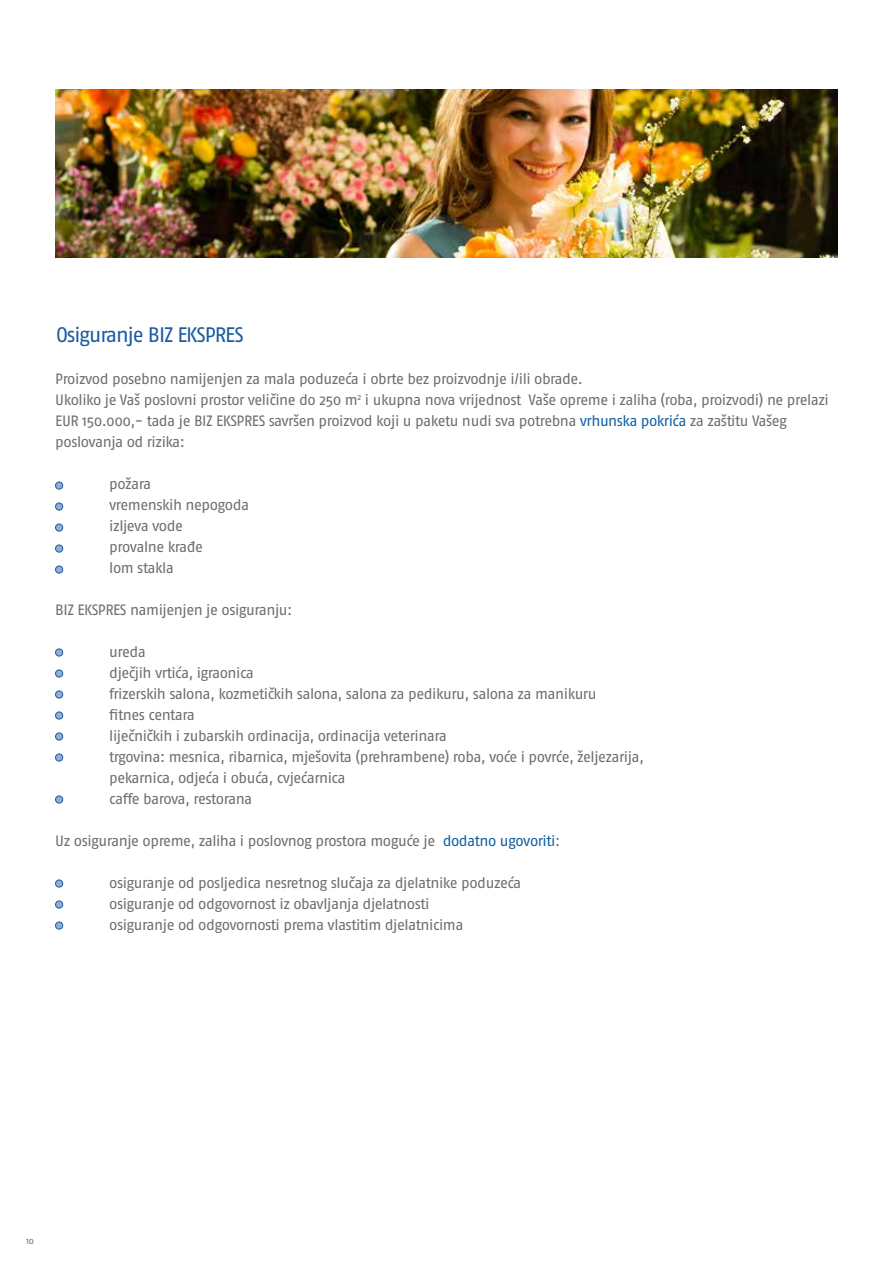
<style>
.page{position:relative;width:893px;height:1263px;background:#fff}
.page>*{position:absolute;margin:0;border:0;box-sizing:border-box;transform-origin:0 0}
.t1{font:21px "Fago Pro";letter-spacing:-.05em;color:#195ca1}
.t2{font:15px/21px "Fago Pro";letter-spacing:-.035em;color:#6d6e71}
.t3{font:9px "Fago Pro";color:#6d6e71}
.s1{color:#115fa4}
</style>
<div class="page">
<div style="left:56px;top:482px;width:7px;height:7px;background:#9aabd2;border-radius:50%"></div>
<div style="left:55px;top:482px;width:8px;height:7px;border:1px solid #115fa4;border-radius:50%"></div>
<div style="left:56px;top:503px;width:7px;height:7px;background:#9aabd2;border-radius:50%"></div>
<div style="left:55px;top:503px;width:8px;height:7px;border:1px solid #115fa4;border-radius:50%"></div>
<div style="left:56px;top:524px;width:7px;height:7px;background:#9aabd2;border-radius:50%"></div>
<div style="left:55px;top:524px;width:8px;height:7px;border:1px solid #115fa4;border-radius:50%"></div>
<div style="left:56px;top:545px;width:7px;height:7px;background:#9aabd2;border-radius:50%"></div>
<div style="left:55px;top:545px;width:8px;height:7px;border:1px solid #115fa4;border-radius:50%"></div>
<div style="left:56px;top:566px;width:7px;height:7px;background:#9aabd2;border-radius:50%"></div>
<div style="left:55px;top:566px;width:8px;height:7px;border:1px solid #115fa4;border-radius:50%"></div>
<div style="left:56px;top:649px;width:7px;height:7px;background:#9aabd2;border-radius:50%"></div>
<div style="left:55px;top:649px;width:8px;height:7px;border:1px solid #115fa4;border-radius:50%"></div>
<div style="left:56px;top:670px;width:7px;height:7px;background:#9aabd2;border-radius:50%"></div>
<div style="left:55px;top:670px;width:8px;height:7px;border:1px solid #115fa4;border-radius:50%"></div>
<div style="left:56px;top:691px;width:7px;height:7px;background:#9aabd2;border-radius:50%"></div>
<div style="left:55px;top:691px;width:8px;height:7px;border:1px solid #115fa4;border-radius:50%"></div>
<div style="left:56px;top:712px;width:7px;height:7px;background:#9aabd2;border-radius:50%"></div>
<div style="left:55px;top:712px;width:8px;height:7px;border:1px solid #115fa4;border-radius:50%"></div>
<div style="left:56px;top:733px;width:7px;height:7px;background:#9aabd2;border-radius:50%"></div>
<div style="left:55px;top:733px;width:8px;height:7px;border:1px solid #115fa4;border-radius:50%"></div>
<div style="left:56px;top:754px;width:7px;height:7px;background:#9aabd2;border-radius:50%"></div>
<div style="left:55px;top:754px;width:8px;height:7px;border:1px solid #115fa4;border-radius:50%"></div>
<div style="left:56px;top:796px;width:7px;height:7px;background:#9aabd2;border-radius:50%"></div>
<div style="left:55px;top:796px;width:8px;height:7px;border:1px solid #115fa4;border-radius:50%"></div>
<div style="left:56px;top:880px;width:7px;height:7px;background:#9aabd2;border-radius:50%"></div>
<div style="left:55px;top:880px;width:8px;height:7px;border:1px solid #115fa4;border-radius:50%"></div>
<div style="left:56px;top:901px;width:7px;height:7px;background:#9aabd2;border-radius:50%"></div>
<div style="left:55px;top:901px;width:8px;height:7px;border:1px solid #115fa4;border-radius:50%"></div>
<div style="left:56px;top:922px;width:7px;height:7px;background:#9aabd2;border-radius:50%"></div>
<div style="left:55px;top:922px;width:8px;height:7px;border:1px solid #115fa4;border-radius:50%"></div>
<img style="left:55px;top:89px;width:783px;height:168px">
<h1 class="t1" style="left:56px;top:322px;width:189px">Osiguranje BIZ EKSPRES</h1>
<p class="t2" style="left:55px;top:369px;width:775px">Proizvod posebno namijenjen za mala poduzeća i obrte bez proizvodnje i/ili obrade.<br>Ukoliko je Vaš poslovni prostor veličine do 250 m<sup>2</sup> i ukupna nova vrijednost Vaše opreme i zaliha (roba, proizvodi) ne prelazi EUR 150.000,- tada je BIZ EKSPRES savršen proizvod koji u paketu nudi sva potrebna <span class="s1">vrhunska pokrića</span> za zaštitu Vašeg poslovanja od rizika:</p>
<p class="t2" style="left:109px;top:474px;width:141px">požara<br>vremenskih nepogoda izljeva vode<br>provalne krađe<br>lom stakla</p>
<p class="t2" style="left:55px;top:600px;width:239px">BIZ EKSPRES namijenjen je osiguranju:</p>
<p class="t2" style="left:109px;top:642px;width:536px">ureda<br>dječjih vrtića, igraonica<br>frizerskih salona, kozmetičkih salona, salona za pedikuru, salona za manikuru<br>fitnes centara<br>liječničkih i zubarskih ordinacija, ordinacija veterinara<br>trgovina: mesnica, ribarnica, mješovita (prehrambene) roba, voće i povrće, željezarija, pekarnica, odjeća i obuća, cvjećarnica<br>caffe barova, restorana</p>
<p class="t2" style="left:55px;top:831px;width:506px">Uz osiguranje opreme, zaliha i poslovnog prostora moguće je <span class="s1">dodatno ugovoriti</span>:</p>
<p class="t2" style="left:109px;top:873px;width:413px">osiguranje od posljedica nesretnog slučaja za djelatnike poduzeća osiguranje od odgovornost iz obavljanja djelatnosti<br>osiguranje od odgovornosti prema vlastitim djelatnicima</p>
<p class="t3" style="left:26px;top:1236px;width:9px">10</p>
</div>
